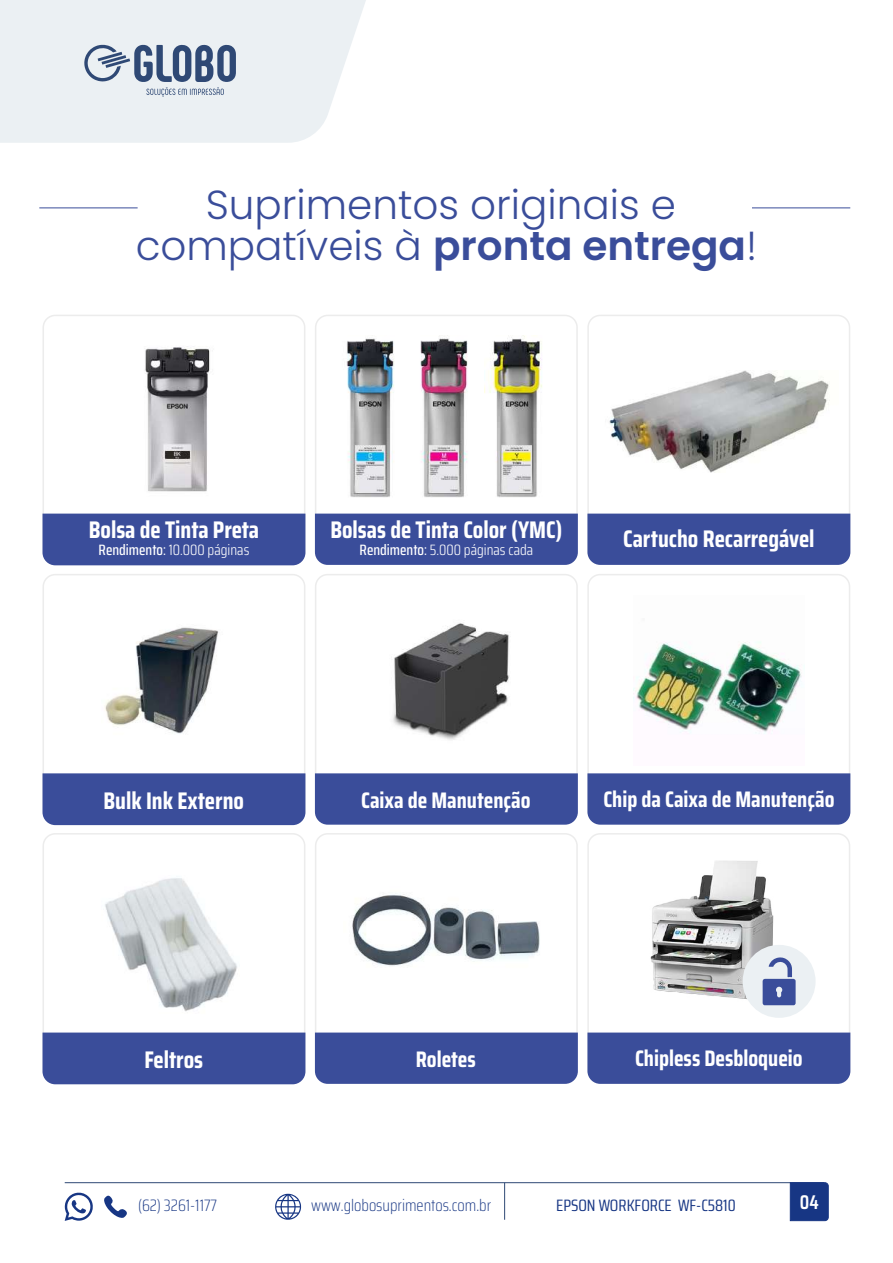
<style>
.page{position:relative;width:893px;height:1263px;background:#fff}
.page>*{position:absolute;margin:0;border:0;box-sizing:border-box;transform-origin:0 0}
.t1{font:300 40.5px/40.8px "Poppins";color:#3a4d9a;text-align:center}
.t2{font:700 24px "Saira Condensed";color:#fff}
.t3{font:700 22.5px "Saira Condensed";color:#fff}
.t4{font:600 19.95px "Saira Condensed";color:#fff}
.t5{font:200 16.5px "Saira Condensed";color:#173684}
.t6{font:16.5px "Saira Condensed";color:#173684}
.t7{font:300 15px "Saira Condensed";color:#fff}
.s1{font-weight:600}
.s2{font-weight:500}
.s3{font-weight:400}
</style>
<div class="page">
<svg style="left:0;top:0;width:366px;height:143px;background:#ecf1f3"></svg>
<svg style="left:84px;top:45px;width:152px;height:52px;background:#a7b3c5"></svg>
<svg style="left:43px;top:315px;width:262px;height:199px"></svg>
<svg style="left:315px;top:315px;width:263px;height:199px"></svg>
<svg style="left:587px;top:315px;width:263px;height:199px"></svg>
<div style="left:43px;top:514px;width:262px;height:51px;background:#3a4d9a"></div>
<div style="left:315px;top:514px;width:263px;height:51px;background:#3a4d9a"></div>
<div style="left:587px;top:514px;width:263px;height:51px;background:#3a4d9a"></div>
<svg style="left:43px;top:574px;width:262px;height:199px"></svg>
<div style="left:43px;top:773px;width:262px;height:52px;background:#3a4d9a"></div>
<svg style="left:315px;top:574px;width:263px;height:199px"></svg>
<svg style="left:587px;top:574px;width:263px;height:199px"></svg>
<div style="left:315px;top:773px;width:263px;height:52px;background:#3a4d9a"></div>
<div style="left:587px;top:773px;width:263px;height:52px;background:#3a4d9a"></div>
<svg style="left:43px;top:833px;width:262px;height:199px"></svg>
<div style="left:43px;top:1032px;width:262px;height:52px;background:#3a4d9a"></div>
<svg style="left:315px;top:833px;width:263px;height:199px"></svg>
<svg style="left:587px;top:833px;width:263px;height:199px"></svg>
<div style="left:315px;top:1032px;width:263px;height:52px;background:#3a4d9a"></div>
<div style="left:587px;top:1032px;width:263px;height:52px;background:#3a4d9a"></div>
<svg style="left:275px;top:1194px;width:26px;height:26px"></svg>
<svg style="left:65px;top:1192px;width:28px;height:29px"></svg>
<svg style="left:104px;top:1195px;width:23px;height:23px"></svg>
<hr style="left:65px;top:1182px;width:759px;height:1px;background:#2f4975">
<hr style="left:504px;top:1183px;width:1px;height:37px;background:#2f4975">
<svg style="left:790px;top:1182px;width:39px;height:39px;background:#193885"></svg>
<img style="left:139px;top:334px;width:80px;height:164px">
<img style="left:599px;top:370px;width:240px;height:102px">
<img style="left:102px;top:618px;width:123px;height:125px">
<img style="left:355px;top:608px;width:193px;height:145px">
<img style="left:344px;top:886px;width:204px;height:85px">
<img style="left:634px;top:595px;width:170px;height:170px">
<hr style="left:39px;top:207px;width:99px;height:1px;background:#3a4d9a">
<hr style="left:752px;top:207px;width:98px;height:1px;background:#3a4d9a">
<div style="left:743px;top:945px;width:73px;height:73px;background:#ebf0f3;border-radius:50%"></div>
<svg style="left:763px;top:957px;width:33px;height:48px"></svg>
<h1 class="t1" style="left:136px;top:184px;width:623px">Suprimentos originais e compatíveis à <span class="s1">pronta entrega</span>!</h1>
<p class="t2" style="left:330px;top:511px;width:234px">Bolsas de Tinta Color (YMC)</p>
<p class="t2" style="left:623px;top:520px;width:193px">Cartucho Recarregável</p>
<p class="t2" style="left:89px;top:511px;width:172px">Bolsa de Tinta Preta</p>
<p class="t7" style="left:99px;top:539px;width:152px"><span class="s2">Rendimento</span><span class="s3">:</span> 10.000 páginas</p>
<p class="t7" style="left:360px;top:539px;width:175px"><span class="s2">Rendimento</span><span class="s3">:</span> 5.000 páginas cada</p>
<p class="t2" style="left:104px;top:782px;width:142px">Bulk Ink Externo</p>
<p class="t3" style="left:361px;top:783px;width:171px">Caixa de Manutenção</p>
<p class="t3" style="left:603px;top:782px;width:233px">Chip da Caixa de Manutenção</p>
<p class="t2" style="left:144px;top:1041px;width:60px">Feltros</p>
<p class="t3" style="left:416px;top:1042px;width:61px">Roletes</p>
<p class="t3" style="left:635px;top:1041px;width:169px">Chipless Desbloqueio</p>
<p class="t5" style="left:138px;top:1193px;width:80px">(62) 3261-1177</p>
<p class="t5" style="left:311px;top:1193px;width:182px">www.globosuprimentos.com.br</p>
<p class="t6" style="left:556px;top:1193px;width:181px">EPSON WORKFORCE WF-C5810</p>
<p class="t4" style="left:800px;top:1187px;width:20px">04</p>
</div>
